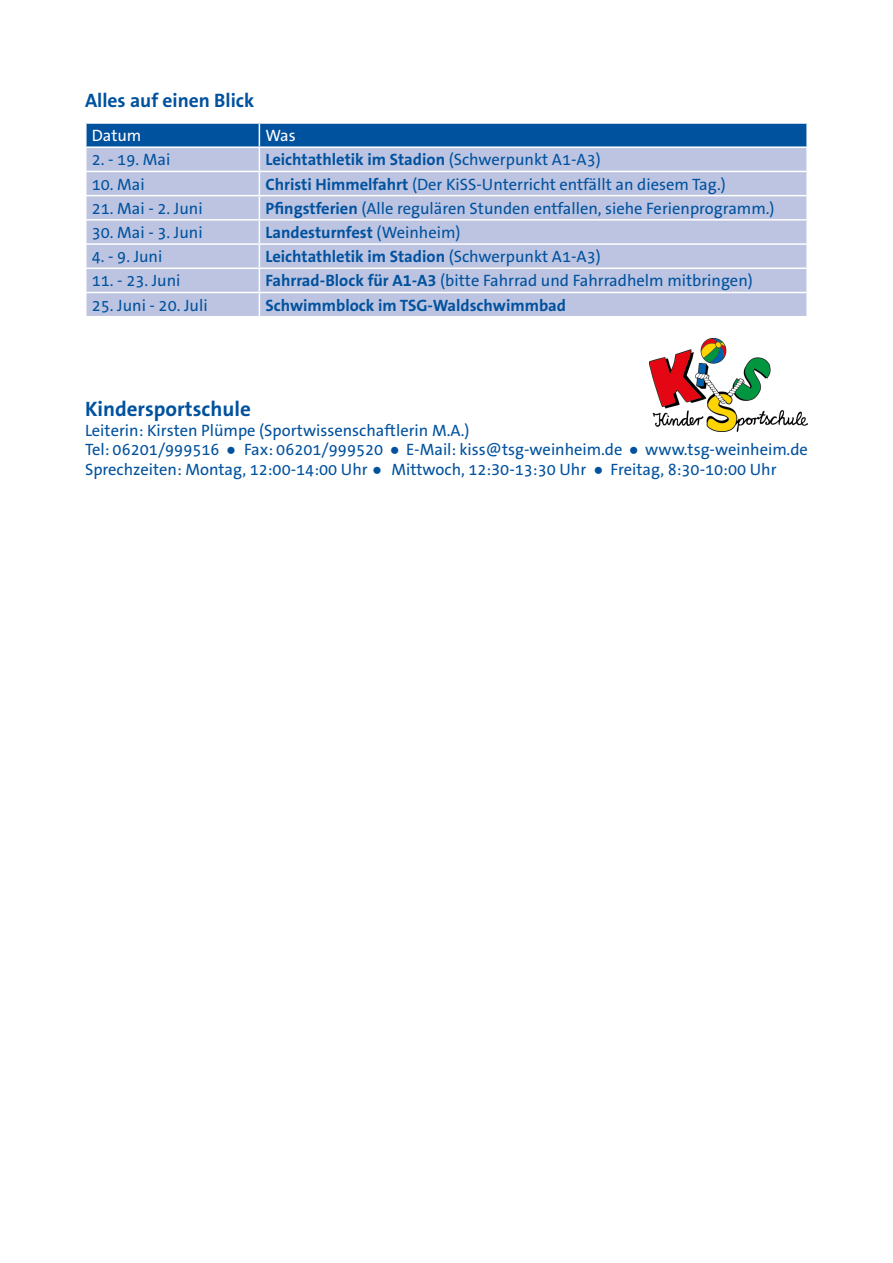
<style>
.page{position:relative;width:893px;height:1263px;background:#fff}
.page>*{position:absolute;margin:0;border:0;box-sizing:border-box;transform-origin:0 0}
.t1{font:700 21px "The Sans B W7";color:#00519e}
.t2{font:700 19.5px "The Sans B W7";color:#00519e}
.t3{font:16.5px/19.8px "The Sans B W5 Plain";color:#00519e}
.t4{font:700 16.5px "The Sans B W7";color:#00519e}
.t5{font:16.5px "The Sans B W5 Plain";color:#fff}
.s1{font-family:"The Sans B W5 Plain";font-weight:400}
.s2{font-family:"The Sans B W7";font-weight:700}
.s3{font-family:"Arial"}
</style>
<div class="page">
<svg style="left:86px;top:123px;width:721px;height:193px"></svg>
<hr style="left:806px;top:293px;width:2px;height:23px;background:#fff">
<img style="left:650px;top:338px;width:158px;height:94px">
<p class="t2" style="left:85px;top:88px;width:171px">Alles auf einen Blick</p>
<p class="t5" style="left:92px;top:125px;width:51px">Datum</p>
<p class="t5" style="left:265px;top:125px;width:32px">Was</p>
<p class="t3" style="left:92px;top:150px;width:80px">2. - 19. Mai</p>
<p class="t4" style="left:265px;top:149px;width:337px">Leichtathletik im Stadion <span class="s1">(Schwerpunkt A1-A3)</span></p>
<p class="t3" style="left:92px;top:174px;width:55px">10. Mai</p>
<p class="t3" style="left:265px;top:174px;width:462px"><span class="s2">Christi Himmelfahrt</span> (Der KiSS-Unterricht entfällt an diesem Tag.)</p>
<p class="t3" style="left:92px;top:198px;width:112px">21. Mai - 2. Juni</p>
<p class="t3" style="left:265px;top:198px;width:511px"><span class="s2">Pfingstferien</span> (Alle regulären Stunden entfallen, siehe Ferienprogramm.)</p>
<p class="t3" style="left:92px;top:223px;width:112px">30. Mai - 3. Juni</p>
<p class="t4" style="left:265px;top:222px;width:197px">Landesturnfest <span class="s1">(Weinheim)</span></p>
<p class="t3" style="left:92px;top:247px;width:72px">4. - 9. Juni</p>
<p class="t4" style="left:265px;top:246px;width:337px">Leichtathletik im Stadion <span class="s1">(Schwerpunkt A1-A3)</span></p>
<p class="t3" style="left:92px;top:271px;width:90px">11. - 23. Juni</p>
<p class="t3" style="left:265px;top:271px;width:489px"><span class="s2">Fahrrad-Block für A1-A3</span> (bitte Fahrrad und Fahrradhelm mitbringen)</p>
<p class="t3" style="left:92px;top:295px;width:117px">25. Juni - 20. Juli</p>
<p class="t4" style="left:265px;top:294px;width:302px">Schwimmblock im TSG-Waldschwimmbad</p>
<p class="t1" style="left:85px;top:395px;width:167px">Kindersportschule</p>
<p class="t3" style="left:85px;top:420px;width:724px">Leiterin: Kirsten Plümpe (Sportwissenschaftlerin M.A.)<br>Tel: 06201/999516 <span class="s3">●</span> Fax: 06201/999520 <span class="s3">●</span> E-Mail: kiss@tsg-weinheim.de <span class="s3">●</span> www.tsg-weinheim.de<br>Sprechzeiten: Montag, 12:00-14:00 Uhr <span class="s3">●</span> Mittwoch, 12:30-13:30 Uhr <span class="s3">●</span> Freitag, 8:30-10:00 Uhr</p>
</div>
